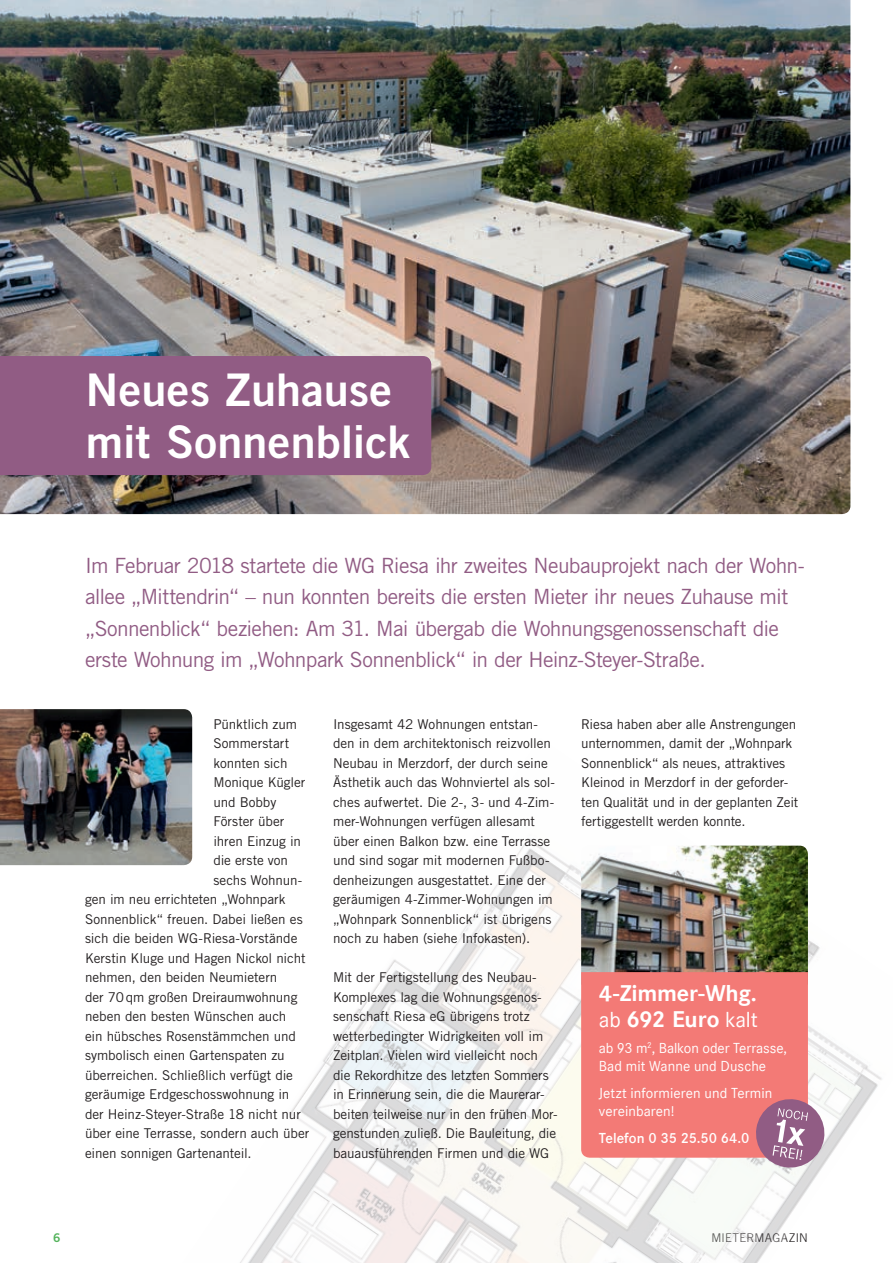
<style>
.page{position:relative;width:893px;height:1263px;background:#fff}
.page>*{position:absolute;margin:0;border:0;box-sizing:border-box;transform-origin:0 0}
.Headline_linksbündig{font:45px "Trade Gothic LT Std Bd 2";color:#fff}
.t1{font:700 22.5px "Corporate SBQ";letter-spacing:-.01em;color:#fff}
.Subheadline{font:21px/31.5px "Trade Gothic LT Std";letter-spacing:-.03em;color:#915c84}
.t2{font:15px/18px "Corporate S";letter-spacing:.005em;color:#fff}
.t3{font:700 15px "Corporate S";letter-spacing:.005em;color:#fff}
.Fließtext{font:13.5px/19.5px "Trade Gothic LT Std";letter-spacing:-.01em;color:#231f20}
.t4{font:300 12px "Trade Gothic LT Std";letter-spacing:.025em;color:#231f20}
.t5{font:12px "Trade Gothic LT Std Bd 2";color:#54b35c}
.s1{font-family:"Corporate S";font-weight:400}
</style>
<div class="page">
<img style="left:0;top:0;width:850px;height:514px">
<div style="left:0;top:356px;width:431px;height:119px;background:#915c84"></div>
<img style="left:181px;top:738px;width:701px;height:525px">
<img style="left:0;top:709px;width:192px;height:156px">
<img style="left:581px;top:846px;width:227px;height:126px">
<svg style="left:581px;top:972px;width:246px;height:198px;background:#ec8786"></svg>
<p class="Headline_linksbündig" style="left:86px;top:362px;width:308px">Neues Zuhause</p>
<p class="Headline_linksbündig" style="left:86px;top:414px;width:326px">mit Sonnenblick</p>
<p class="Subheadline" style="left:85px;top:549px;width:721px">Im Februar 2018 startete die WG Riesa ihr zweites Neubauprojekt nach der Wohn&shy;allee „Mittendrin“ – nun konnten bereits die ersten Mieter ihr neues Zuhause mit „Sonnenblick“ beziehen: Am 31. Mai übergab die Wohnungsgenossenschaft die erste Wohnung im „Wohnpark Sonnenblick“ in der Heinz-Steyer-Straße.</p>
<p class="Fließtext" style="left:213px;top:714px;width:85px">Pünktlich zum</p>
<p class="Fließtext" style="left:213px;top:733px;width:77px">Sommerstart</p>
<p class="Fließtext" style="left:213px;top:753px;width:76px">konnten sich</p>
<p class="Fließtext" style="left:213px;top:772px;width:93px">Monique Kügler</p>
<p class="Fließtext" style="left:213px;top:792px;width:64px">und Bobby</p>
<p class="Fließtext" style="left:213px;top:811px;width:72px">Förster über</p>
<p class="Fließtext" style="left:213px;top:831px;width:89px">ihren Einzug in</p>
<p class="Fließtext" style="left:213px;top:850px;width:76px">die erste von</p>
<p class="Fließtext" style="left:213px;top:870px;width:90px">sechs Wohnun-</p>
<p class="Fließtext" style="left:85px;top:889px;width:202px">gen im neu errichteten „Wohnpark</p>
<p class="Fließtext" style="left:85px;top:909px;width:219px">Sonnenblick“ freuen. Dabei ließen es</p>
<p class="Fließtext" style="left:85px;top:928px;width:214px">sich die beiden WG-Riesa-Vorstände</p>
<p class="Fließtext" style="left:85px;top:948px;width:222px">Kerstin Kluge und Hagen Nickol nicht</p>
<p class="Fließtext" style="left:85px;top:967px;width:194px">nehmen, den beiden Neumietern</p>
<p class="Fließtext" style="left:85px;top:987px;width:214px">der 70qm großen Dreiraumwohnung</p>
<p class="Fließtext" style="left:85px;top:1006px;width:203px">neben den besten Wünschen auch</p>
<p class="Fließtext" style="left:85px;top:1026px;width:213px">ein hübsches Rosenstämmchen und</p>
<p class="Fließtext" style="left:85px;top:1045px;width:201px">symbolisch einen Gartenspaten zu</p>
<p class="Fließtext" style="left:85px;top:1065px;width:209px">überreichen. Schließlich verfügt die</p>
<p class="Fließtext" style="left:85px;top:1084px;width:206px">geräumige Erdgeschosswohnung in</p>
<p class="Fließtext" style="left:85px;top:1104px;width:217px">der Heinz-Steyer-Straße 18 nicht nur</p>
<p class="Fließtext" style="left:85px;top:1123px;width:226px">über eine Terrasse, sondern auch über</p>
<p class="Fließtext" style="left:85px;top:1143px;width:168px">einen sonnigen Gartenanteil.</p>
<p class="Fließtext" style="left:333px;top:714px;width:223px">Insgesamt 42 Wohnungen entstan&shy;den in dem architektonisch reizvollen Neubau in Merzdorf, der durch seine Ästhetik auch das Wohnviertel als sol&shy;ches aufwertet. Die 2-, 3- und 4-Zim&shy;mer-Wohnungen verfügen allesamt über einen Balkon bzw. eine Terrasse und sind sogar mit modernen Fußbo&shy;denheizungen ausgestattet. Eine der geräumigen 4-Zimmer-Wohnungen im „Wohnpark Sonnenblick“ ist übrigens noch zu haben (siehe Infokasten).</p>
<p class="Fließtext" style="left:333px;top:967px;width:226px">Mit der Fertigstellung des Neubau-Komplexes lag die Wohnungsgenos&shy;senschaft Riesa eG übrigens trotz wetterbedingter Widrigkeiten voll im Zeitplan. Vielen wird vielleicht noch die Rekordhitze des letzten Sommers in Erinnerung sein, die die Maurerar&shy;beiten teilweise nur in den frühen Mor&shy;genstunden zuließ. Die Bauleitung, die bauausführenden Firmen und die WG</p>
<p class="Fließtext" style="left:581px;top:714px;width:219px">Riesa haben aber alle Anstrengungen unternommen, damit der „Wohnpark Sonnenblick“ als neues, attraktives Kleinod in Merzdorf in der geforder&shy;ten Qualität und in der geplanten Zeit fertiggestellt werden konnte.</p>
<p class="t1" style="left:599px;top:980px;width:159px">4-Zimmer-Whg.</p>
<p class="t1" style="left:599px;top:1005px;width:160px"><span class="s1">ab</span> 692 Euro <span class="s1">kalt</span></p>
<p class="t2" style="left:599px;top:1038px;width:190px">ab 93 m<sup>2</sup>, Balkon oder Terrasse,<br>Bad mit Wanne und Dusche</p>
<p class="t2" style="left:599px;top:1083px;width:175px">Jetzt informieren und Termin vereinbaren!</p>
<p class="t3" style="left:599px;top:1126px;width:152px">Telefon 0 35 25.50 64.0</p>
<p class="t5" style="left:53px;top:1230px;width:9px">6</p>
<p class="t4" style="left:711px;top:1230px;width:98px">MIETERMAGAZIN</p>
</div>
